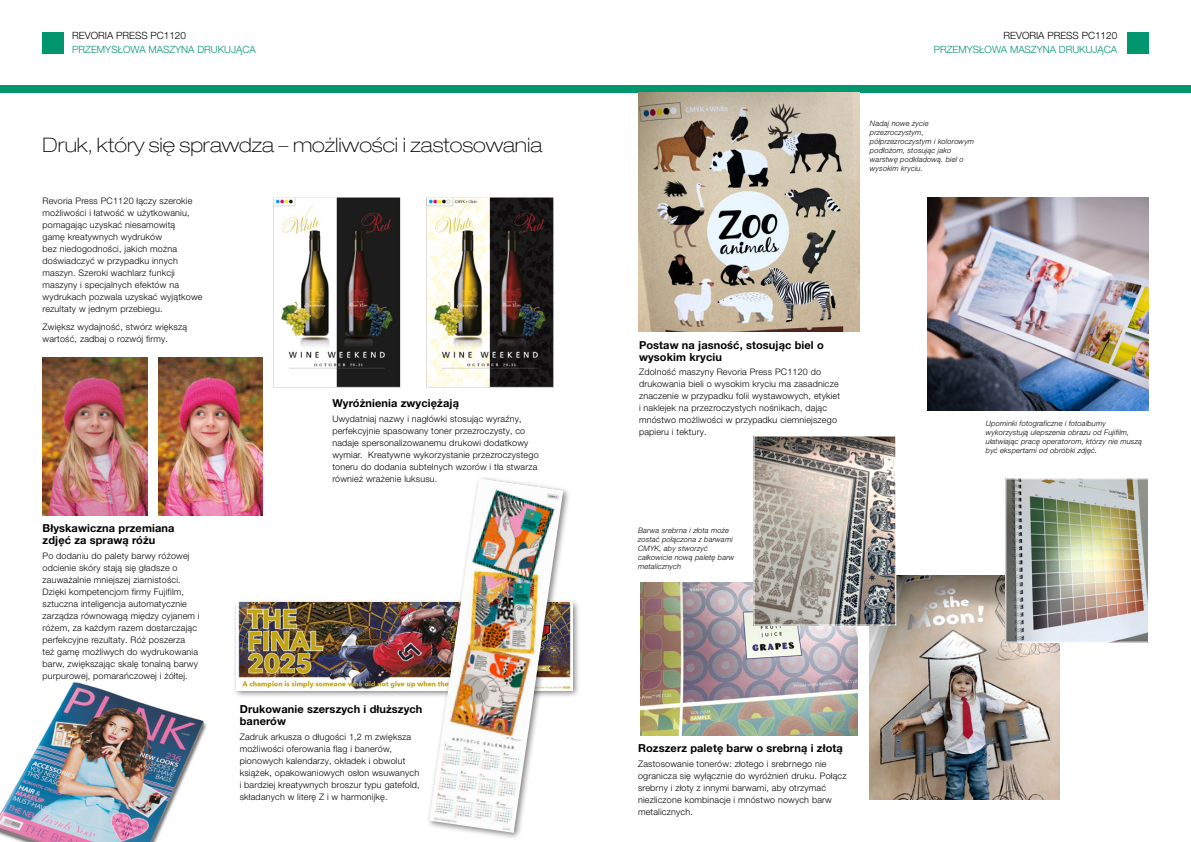
<style>
.page{position:relative;width:1191px;height:842px;background:#fff}
.page>*{position:absolute;margin:0;border:0;box-sizing:border-box;transform-origin:0 0}
.Page_-_header{font:100 expanded 20px "Helvetica Neue LT Pro";color:#000}
.Page_-_para_heading{font:700 11px/12px "Helvetica Neue LT Pro";letter-spacing:.01em;color:#000}
.t1{font:300 10px "Helvetica Neue LT Pro";color:#00976e}
.t2{font:300 10px "Helvetica Neue LT Pro";color:#000}
.Page_-_body_text{font:300 9px/12px "Helvetica Neue LT Pro";letter-spacing:.02em;color:#000}
.Page_-_captions{font:italic 300 7.5px/9px "Helvetica Neue LT Pro";letter-spacing:.02em;color:#000}
</style>
<div class="page">
<div style="left:0;top:85px;width:1191px;height:7px;background:#00976e"></div>
<div style="left:1126px;top:32px;width:22px;height:21px;background:#00976e"></div>
<div style="left:43px;top:32px;width:21px;height:21px;background:#00976e"></div>
<img style="left:870px;top:575px;width:190px;height:224px">
<img style="left:640px;top:582px;width:217px;height:153px">
<img style="left:273px;top:197px;width:281px;height:191px">
<img style="left:928px;top:198px;width:220px;height:213px">
<div style="left:233px;top:599px;width:347px;height:99px;background:#000;opacity:.5"></div>
<img style="left:237px;top:603px;width:335px;height:87px">
<img style="left:755px;top:437px;width:139px;height:186px">
<div style="left:753px;top:435px;width:143px;height:190px;border:1px solid #fff"></div>
<div style="left:425px;top:475px;width:145px;height:365px;background:#000;opacity:.5"></div>
<img style="left:429px;top:478px;width:134px;height:355px">
<img style="left:638px;top:92px;width:221px;height:239px">
<img style="left:43px;top:358px;width:104px;height:157px">
<img style="left:158px;top:358px;width:105px;height:157px">
<img style="left:0;top:682px;width:207px;height:160px">
<img style="left:1007px;top:480px;width:140px;height:161px">
<div style="left:1005px;top:478px;width:144px;height:165px;border:1px solid #fff"></div>
<p class="t2" style="left:72px;top:29px;width:115px">REVORIA PRESS PC1120</p>
<p class="t1" style="left:72px;top:43px;width:185px">PRZEMYSŁOWA MASZYNA DRUKUJĄCA</p>
<p class="Page_-_header" style="left:43px;top:132px;width:501px">Druk, który się sprawdza – możliwości i zastosowania</p>
<p class="Page_-_body_text" style="left:43px;top:195px;width:162px">Revoria Press PC1120 łączy szerokie możliwości i łatwość w użytkowaniu, pomagając uzyskać niesamowitą<br>gamę kreatywnych wydruków<br>bez niedogodności, jakich można doświadczyć w przypadku innych maszyn. Szeroki wachlarz funkcji maszyny i specjalnych efektów na wydrukach pozwala uzyskać wyjątkowe rezultaty w jednym przebiegu.</p>
<p class="Page_-_body_text" style="left:43px;top:320px;width:146px">Zwiększ wydajność, stwórz większą wartość, zadbaj o rozwój firmy.</p>
<p class="Page_-_para_heading" style="left:43px;top:522px;width:133px">Błyskawiczna przemiana zdjęć za sprawą różu</p>
<p class="Page_-_body_text" style="left:43px;top:549px;width:159px">Po dodaniu do palety barwy różowej odcienie skóry stają się gładsze o zauważalnie mniejszej ziarnistości.<br>Dzięki kompetencjom firmy Fujifilm, sztuczna inteligencja automatycznie zarządza równowagą między cyjanem i różem, za każdym razem dostarczając perfekcyjne rezultaty. Róż poszerza<br>też gamę możliwych do wydrukowania barw, zwiększając skalę tonalną barwy purpurowej, pomarańczowej i żółtej.</p>
<p class="Page_-_para_heading" style="left:332px;top:397px;width:128px">Wyróżnienia zwyciężają</p>
<p class="Page_-_body_text" style="left:332px;top:412px;width:208px">Uwydatniaj nazwy i nagłówki stosując wyraźny, perfekcyjnie spasowany toner przezroczysty, co nadaje spersonalizowanemu drukowi dodatkowy wymiar. Kreatywne wykorzystanie przezroczystego toneru do dodania subtelnych wzorów i tła stwarza również wrażenie luksusu.</p>
<p class="Page_-_para_heading" style="left:240px;top:703px;width:184px">Drukowanie szerszych i dłuższych banerów</p>
<p class="Page_-_body_text" style="left:240px;top:731px;width:181px">Zadruk arkusza o długości 1,2 m zwiększa możliwości oferowania flag i banerów, pionowych kalendarzy, okładek i obwolut książek, opakowaniowych osłon wsuwanych i bardziej kreatywnych broszur typu gatefold, składanych w literę Z i w harmonijkę.</p>
<p class="t2" style="left:1003px;top:29px;width:115px">REVORIA PRESS PC1120</p>
<p class="t1" style="left:934px;top:43px;width:185px">PRZEMYSŁOWA MASZYNA DRUKUJĄCA</p>
<p class="Page_-_captions" style="left:870px;top:119px;width:106px">Nadaj nowe życie przezroczystym, półprzezroczystym i kolorowym podłożom, stosując jako warstwę podkładową. biel o wysokim kryciu.</p>
<p class="Page_-_para_heading" style="left:639px;top:338px;width:186px">Postaw na jasność, stosując biel o wysokim kryciu</p>
<p class="Page_-_body_text" style="left:639px;top:366px;width:203px">Zdolność maszyny Revoria Press PC1120 do drukowania bieli o wysokim kryciu ma zasadnicze znaczenie w przypadku folii wystawowych, etykiet i naklejek na przezroczystych nośnikach, dając mnóstwo możliwości w przypadku ciemniejszego papieru i tektury.</p>
<p class="Page_-_captions" style="left:638px;top:526px;width:98px">Barwa srebrna i złota może zostać połączona z barwami<br>CMYK, aby stworzyć całkowicie nową paletę barw metalicznych</p>
<p class="Page_-_captions" style="left:986px;top:419px;width:158px">Upominki fotograficzne i fotoalbumy wykorzystują ulepszenia obrazu od Fujifilm, ułatwiając pracę operatorom, którzy nie muszą być ekspertami od obróbki zdjęć.</p>
<p class="Page_-_para_heading" style="left:638px;top:742px;width:206px">Rozszerz paletę barw o srebrną i złotą</p>
<p class="Page_-_body_text" style="left:638px;top:757px;width:210px">Zastosowanie tonerów: złotego i srebrnego nie ogranicza się wyłącznie do wyróżnień druku. Połącz srebrny i złoty z innymi barwami, aby otrzymać niezliczone kombinacje i mnóstwo nowych barw metalicznych.</p>
</div>
